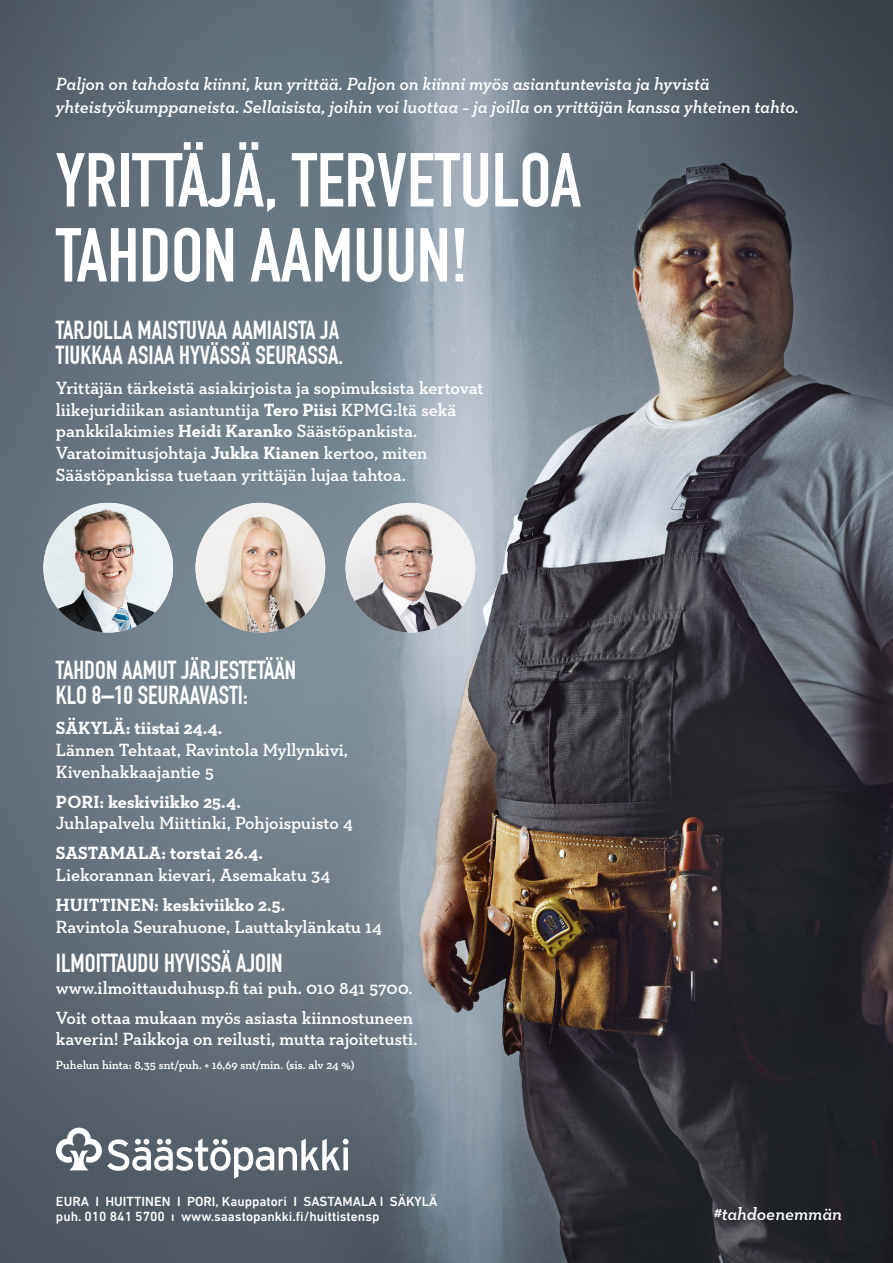
<style>
.page{position:relative;width:893px;height:1263px;background:#fff}
.page>*{position:absolute;margin:0;border:0;box-sizing:border-box;transform-origin:0 0}
.t1{font:700 75px/75px "DIN Condensed";color:#fff}
.t2{font:700 25.5px/25.5px "DIN Condensed";color:#fff}
.t3{font:600 18px/21.6px "Neutraface Slab Text";color:#fff}
.t4{font:italic 600 18px/22.5px "Neutraface Slab Text";color:#fff}
.t5{font:500 13.5px "DIN Next LT Pro";color:#fff}
.t6{font:600 12px "Neutraface Slab Text";color:#fff}
.s1{font-weight:700}
</style>
<div class="page">
<img style="left:0;top:0;width:893px;height:1263px">
<img style="left:43px;top:503px;width:130px;height:129px;border-radius:65px">
<img style="left:196px;top:503px;width:129px;height:129px;border-radius:65px">
<img style="left:346px;top:503px;width:129px;height:129px;border-radius:65px">
<svg style="left:56px;top:1127px;width:293px;height:52px"></svg>
<p class="t4" style="left:56px;top:73px;width:744px">Paljon on tahdosta kiinni, kun yrittää. Paljon on kiinni myös asiantuntevista ja hyvistä yhteistyökumppaneista. Sellaisista, joihin voi luottaa – ja joilla on yrittäjän kanssa yhteinen tahto.</p>
<p class="t1" style="left:56px;top:143px;width:526px">YRITTÄJÄ, TERVETULOA<br>TAHDON AAMUUN!</p>
<p class="t2" style="left:56px;top:317px;width:289px">TARJOLLA MAISTUVAA AAMIAISTA JA<br>TIUKKAA ASIAA HYVÄSSÄ SEURASSA.</p>
<p class="t3" style="left:56px;top:377px;width:429px">Yrittäjän tärkeistä asiakirjoista ja sopimuksista kertovat liikejuridiikan asiantuntija <span class="s1">Tero Piisi</span> KPMG:ltä sekä pankkilakimies <span class="s1">Heidi Karanko</span> Säästöpankista.<br>Varatoimitusjohtaja <span class="s1">Jukka Kianen</span> kertoo, miten Säästöpankissa tuetaan yrittäjän lujaa tahtoa.</p>
<p class="t2" style="left:56px;top:657px;width:242px">TAHDON AAMUT JÄRJESTETÄÄN<br>KLO 8–10 SEURAAVASTI:</p>
<p class="t3" style="left:56px;top:717px;width:294px"><span class="s1">SÄKYLÄ: tiistai 24.4.<br></span>Lännen Tehtaat, Ravintola Myllynkivi,<br>Kivenhakkaajantie 5</p>
<p class="t3" style="left:56px;top:791px;width:298px"><span class="s1">PORI: keskiviikko 25.4.<br></span>Juhlapalvelu Miittinki, Pohjoispuisto 4</p>
<p class="t3" style="left:56px;top:842px;width:276px"><span class="s1">SASTAMALA: torstai 26.4.<br></span>Liekorannan kievari, Asemakatu 34</p>
<p class="t3" style="left:56px;top:894px;width:327px"><span class="s1">HUITTINEN: keskiviikko 2.5.<br></span>Ravintola Seurahuone, Lauttakylänkatu 14</p>
<p class="t2" style="left:56px;top:950px;width:228px">ILMOITTAUDU HYVISSÄ AJOIN</p>
<p class="t3" style="left:56px;top:976px;width:358px">www.ilmoittauduhusp.fi tai puh. 010 841 5700.</p>
<p class="t3" style="left:56px;top:1006px;width:363px">Voit ottaa mukaan myös asiasta kiinnostuneen kaverin! Paikkoja on reilusti, mutta rajoitetusti.</p>
<p class="t6" style="left:56px;top:1057px;width:300px">Puhelun hinta: 8,35 snt/puh. + 16,69 snt/min. (sis. alv 24 %)</p>
<p class="t5" style="left:56px;top:1193px;width:383px">EURA I HUITTINEN I PORI, Kauppatori I SASTAMALA I SÄKYLÄ</p>
<p class="t5" style="left:56px;top:1208px;width:325px">puh. 010 841 5700 ı www.saastopankki.fi/huittistensp</p>
<p class="t4" style="left:713px;top:1202px;width:130px">#tahdoenemmän</p>
</div>
